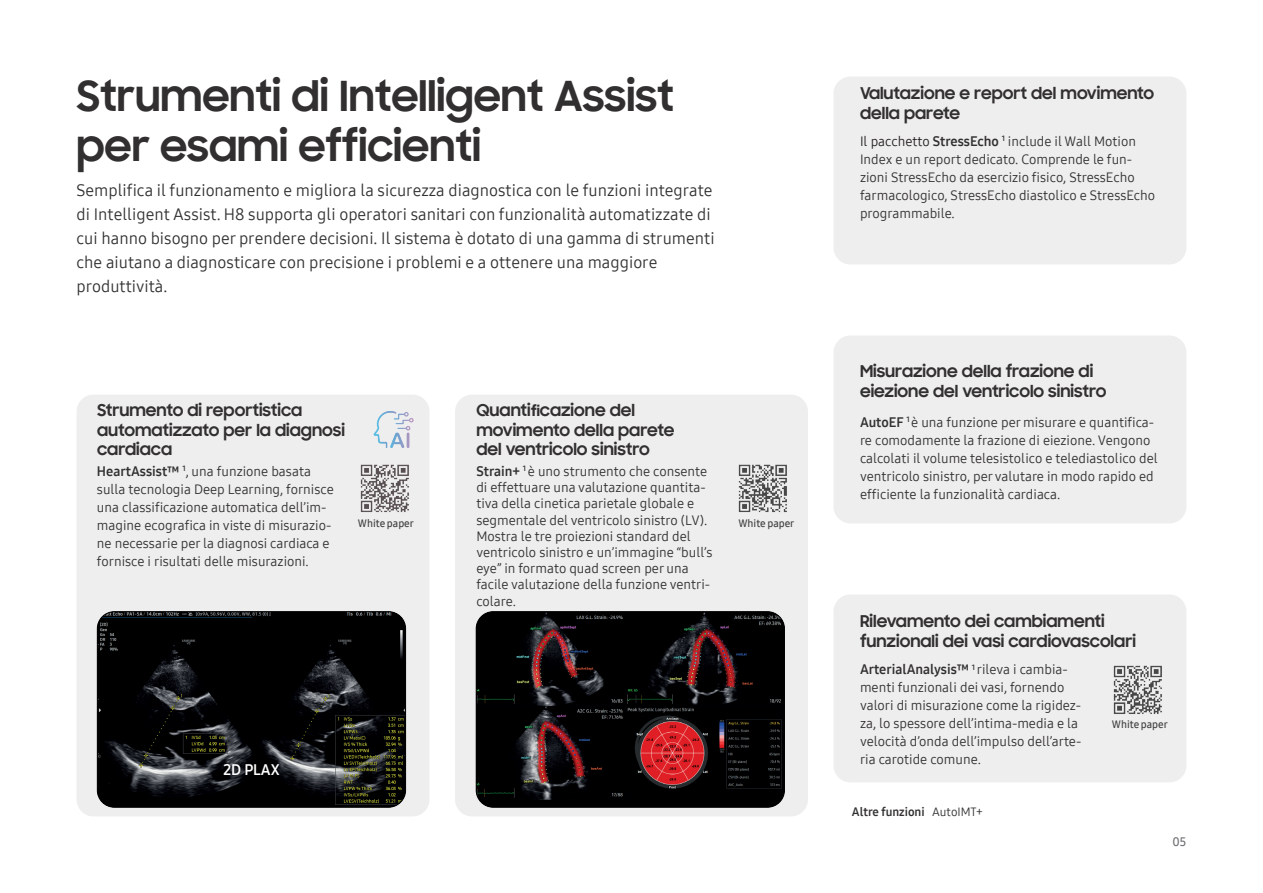
<style>
.page{position:relative;width:1263px;height:893px;background:#fff}
.page>*{position:absolute;margin:0;border:0;box-sizing:border-box;transform-origin:0 0}
.t1{font:700 42px/49.5px "Samsung Sharp Sans";color:#312f30}
.t2{font:16.5px/24px "Samsung One 400";color:#312f30}
.t3{font:700 16.5px/19.5px "Samsung Sharp Sans";color:#312f30}
.t4{font:15px "Samsung One 700";color:#fff}
.t5{font:13.5px/18px "Samsung One 400";color:#312f30}
.t6{font:13.5px "Samsung One 700";color:#312f30}
.t7{font:12px "Samsung One 700";color:#312f30}
.t8{font:12px "Samsung One 600";color:#6c6d70}
.t9{font:10.5px "Samsung One 600";color:#3e3e3f}
.s1{font-family:"Samsung One 700"}
.s2{color:#231f20}
.s3{font-family:"Samsung One 400"}
</style>
<div class="page">
<div style="left:833px;top:77px;width:353px;height:187px;background:#eeeeef;border-radius:17px"></div>
<div style="left:833px;top:594px;width:353px;height:188px;background:#eeeeef;border-radius:17px"></div>
<div style="left:833px;top:335px;width:353px;height:188px;background:#eeeeef;border-radius:17px"></div>
<div style="left:77px;top:395px;width:352px;height:421px;background:#eeeeef;border-radius:17px"></div>
<img style="left:97px;top:613px;width:309px;height:194px">
<div style="left:97px;top:611px;width:309px;height:196px;border:1px solid #000001;border-radius:17px"></div>
<div style="left:455px;top:395px;width:353px;height:421px;background:#eeeeef;border-radius:17px"></div>
<img style="left:476px;top:612px;width:308px;height:195px">
<div style="left:476px;top:611px;width:309px;height:196px;border:1px solid #000001;border-radius:17px"></div>
<img style="left:738px;top:464px;width:49px;height:48px">
<img style="left:360px;top:464px;width:49px;height:48px">
<img style="left:373px;top:411px;width:41px;height:37px">
<img style="left:1113px;top:665px;width:49px;height:49px">
<h1 class="t1" style="left:77px;top:69px;width:599px">Strumenti di Intelligent Assist per esami efficienti</h1>
<p class="t2" style="left:77px;top:178px;width:639px">Semplifica il funzionamento e migliora la sicurezza diagnostica con le funzioni integrate di Intelligent Assist. H8 supporta gli operatori sanitari con funzionalità automatizzate di cui hanno bisogno per prendere decisioni. Il sistema è dotato di una gamma di strumenti che aiutano a diagnosticare con precisione i problemi e a ottenere una maggiore produttività.</p>
<p class="t3" style="left:97px;top:400px;width:249px">Strumento di reportistica automatizzato per la diagnosi cardiaca</p>
<p class="t3" style="left:476px;top:400px;width:199px">Quantificazione del movimento della parete del ventricolo sinistro</p>
<p class="t5" style="left:476px;top:463px;width:238px;line-height:16.2px"><span class="s1">Strain+</span> <sup>1</sup> è uno strumento che consente di effettuare una valutazione quantita&shy;tiva della cinetica parietale globale e segmentale del ventricolo sinistro (LV).<br>Mostra le tre proiezioni standard del ventricolo sinistro e un’immagine “bull’s eye” in formato quad screen per una facile valutazione della funzione ventri&shy;colare.</p>
<p class="t5" style="left:97px;top:462px;width:238px"><span class="s1">HeartAssist™</span> <sup>1</sup>, una funzione basata sulla tecnologia Deep Learning, fornisce una classificazione automatica dell’im&shy;magine ecografica in viste di misurazio&shy;ne necessarie per la diagnosi cardiaca e fornisce i risultati delle misurazioni.</p>
<p class="t9" style="left:358px;top:517px;width:57px">White paper</p>
<p class="t9" style="left:738px;top:517px;width:57px">White paper</p>
<p class="t4" style="left:223px;top:759px;width:58px">2D PLAX</p>
<p class="t3" style="left:860px;top:83px;width:296px">Valutazione e report del movimento della parete</p>
<p class="t5" style="left:860px;top:132px;width:297px"><span class="s2">Il pacchetto</span> <span class="s1">StressEcho</span> <sup>1</sup> include il Wall Motion Index e un report dedicato. Comprende le fun&shy;zioni StressEcho da esercizio fisico, StressEcho farmacologico, StressEcho diastolico e StressEcho programmabile.</p>
<p class="t3" style="left:860px;top:361px;width:248px">Misurazione della frazione di eiezione del ventricolo sinistro</p>
<p class="t5" style="left:860px;top:413px;width:299px"><span class="s1">AutoEF</span> <sup>1</sup> è una funzione per misurare e quantifica&shy;re comodamente la frazione di eiezione. Vengono calcolati il volume telesistolico e telediastolico del ventricolo sinistro, per valutare in modo rapido ed efficiente la funzionalità cardiaca.</p>
<p class="t3" style="left:860px;top:611px;width:277px">Rilevamento dei cambiamenti funzionali dei vasi cardiovascolari</p>
<p class="t6" style="left:860px;top:661px;width:209px">ArterialAnalysis™ <sup>1</sup> <span class="s3">rileva i cambia-</span></p>
<p class="t5" style="left:860px;top:678px;width:223px">menti funzionali dei vasi, fornendo valori di misurazione come la rigidez&shy;za, lo spessore dell’intima-media e la velocità d’onda dell’impulso dell’arte&shy;ria carotide comune.</p>
<p class="t9" style="left:1112px;top:717px;width:57px">White paper</p>
<p class="t7" style="left:852px;top:804px;width:132px">Altre funzioni <span class="s3">AutoIMT+</span></p>
<p class="t8" style="left:1172px;top:833px;width:15px">05</p>
</div>
